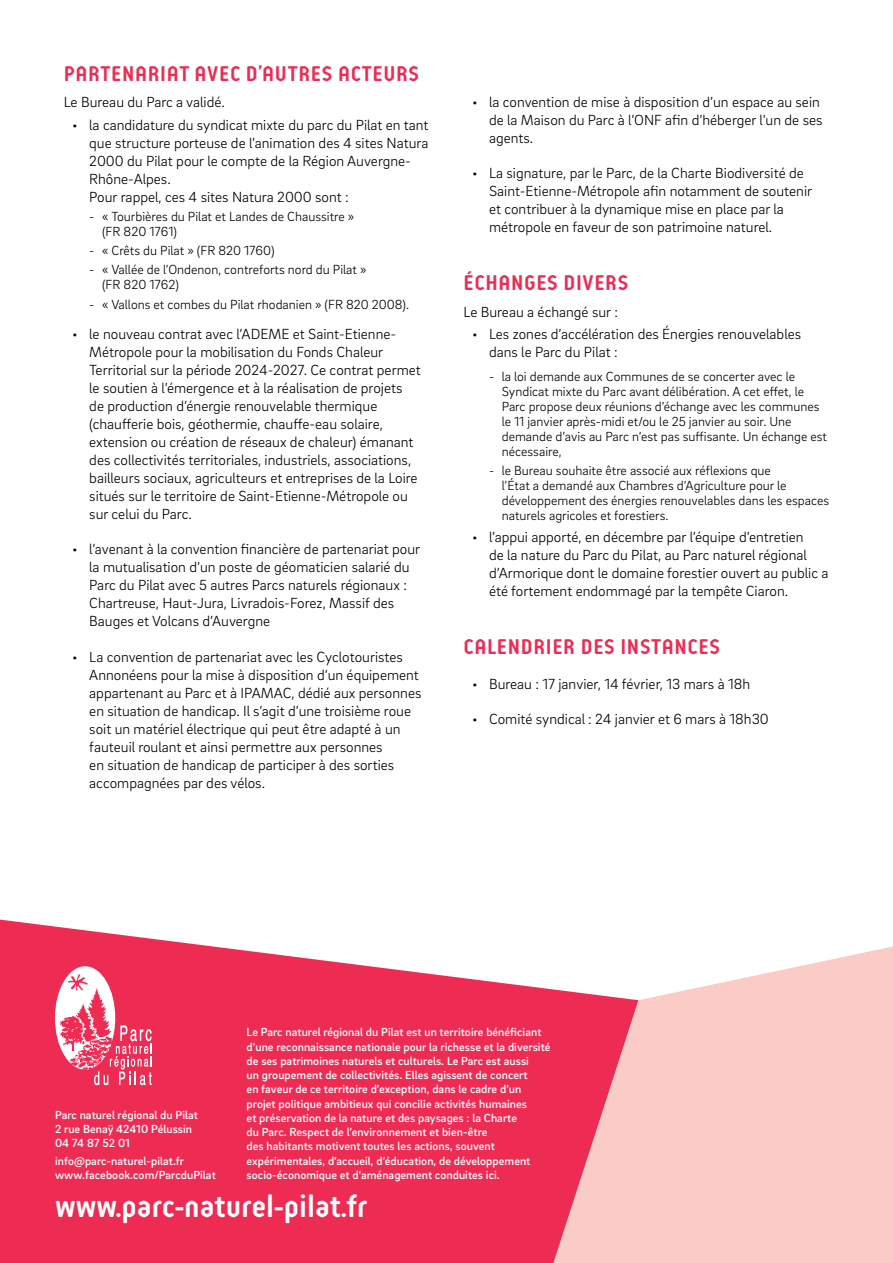
<style>
.page{position:relative;width:893px;height:1263px;background:#fff}
.page>*{position:absolute;margin:0;border:0;box-sizing:border-box;transform-origin:0 0}
.t1{font:700 32.1px "Reso";color:#fff}
.ARTICLE_-_N1_-_titre{font:700 22.5px "Reso";letter-spacing:.03em;color:#ee2b53}
.ARTICLE_-_courant{font:300 15px/18px "Brix Sans";color:#000}
.t2{font:300 13.5px/15px "Brix Sans";color:#000}
.t3{font:500 12px/14.2px "Brix Sans";letter-spacing:.005em;color:#fff}
</style>
<div class="page">
<svg style="left:0;top:919px;width:546px;height:344px;background:#ef4265"></svg>
<svg style="left:546px;top:946px;width:347px;height:317px;background:#f9bcbc"></svg>
<svg style="left:55px;top:966px;width:97px;height:119px"></svg>
<p class="ARTICLE_-_N1_-_titre" style="left:64px;top:62px;width:357px">PARTENARIAT AVEC D’AUTRES ACTEURS</p>
<p class="ARTICLE_-_courant" style="left:64px;top:93px;width:163px">Le Bureau du Parc a validé.</p>
<p class="ARTICLE_-_courant" style="left:89px;top:115px;width:341px;text-indent:-17px">• la candidature du syndicat mixte du parc du Pilat en tant que structure porteuse de l’animation des 4 sites Natura 2000 du Pilat pour le compte de la Région Auvergne-Rhône-Alpes.<br>Pour rappel, ces 4 sites Natura 2000 sont :</p>
<p class="t2" style="left:102px;top:208px;width:254px;text-indent:-13px">- « Tourbières du Pilat et Landes de Chaussitre » (FR 820 1761)</p>
<p class="t2" style="left:89px;top:243px;width:187px">- « Crêts du Pilat » (FR 820 1760)</p>
<p class="t2" style="left:102px;top:262px;width:266px;text-indent:-13px">- « Vallée de l’Ondenon, contreforts nord du Pilat » (FR 820 1762)</p>
<p class="t2" style="left:89px;top:296px;width:321px">- « Vallons et combes du Pilat rhodanien » (FR 820 2008).</p>
<p class="ARTICLE_-_courant" style="left:89px;top:325px;width:333px;text-indent:-17px">• le nouveau contrat avec l’ADEME et Saint-Etienne-Métropole pour la mobilisation du Fonds Chaleur Territorial sur la période 2024-2027. Ce contrat permet le soutien à l’émergence et à la réalisation de projets de production d’énergie renouvelable thermique (chaufferie bois, géothermie, chauffe-eau solaire, extension ou création de réseaux de chaleur) émanant des collectivités territoriales, industriels, associations, bailleurs sociaux, agriculteurs et entreprises de la Loire situés sur le territoire de Saint-Etienne-Métropole ou sur celui du Parc.</p>
<p class="ARTICLE_-_courant" style="left:89px;top:540px;width:332px;text-indent:-17px">• l’avenant à la convention financière de partenariat pour la mutualisation d’un poste de géomaticien salarié du Parc du Pilat avec 5 autres Parcs naturels régionaux :<br>Chartreuse, Haut-Jura, Livradois-Forez, Massif des Bauges et Volcans d’Auvergne</p>
<p class="ARTICLE_-_courant" style="left:89px;top:647px;width:334px;text-indent:-17px">• La convention de partenariat avec les Cyclotouristes Annonéens pour la mise à disposition d’un équipement appartenant au Parc et à IPAMAC, dédié aux personnes en situation de handicap. Il s’agit d’une troisième roue soit un matériel électrique qui peut être adapté à un fauteuil roulant et ainsi permettre aux personnes<br>en situation de handicap de participer à des sorties accompagnées par des vélos.</p>
<p class="ARTICLE_-_courant" style="left:489px;top:93px;width:335px;text-indent:-17px">• la convention de mise à disposition d’un espace au sein de la Maison du Parc à l’ONF afin d’héberger l’un de ses agents.</p>
<p class="ARTICLE_-_courant" style="left:489px;top:164px;width:325px;text-indent:-17px">• La signature, par le Parc, de la Charte Biodiversité de Saint-Etienne-Métropole afin notamment de soutenir et contribuer à la dynamique mise en place par la métropole en faveur de son patrimoine naturel.</p>
<p class="ARTICLE_-_N1_-_titre" style="left:463px;top:271px;width:166px">ÉCHANGES DIVERS</p>
<p class="ARTICLE_-_courant" style="left:463px;top:302px;width:156px">Le Bureau a échangé sur :</p>
<p class="ARTICLE_-_courant" style="left:489px;top:325px;width:314px;text-indent:-17px">• Les zones d’accélération des Énergies renouvelables dans le Parc du Pilat :</p>
<p class="t2" style="left:502px;top:368px;width:327px;text-indent:-13px">- la loi demande aux Communes de se concerter avec le Syndicat mixte du Parc avant délibération. A cet effet, le Parc propose deux réunions d’échange avec les communes le 11 janvier après-midi et/ou le 25 janvier au soir. Une demande d’avis au Parc n’est pas suffisante. Un échange est nécessaire,</p>
<p class="t2" style="left:502px;top:462px;width:329px;text-indent:-13px">- le Bureau souhaite être associé aux réflexions que<br>l’État a demandé aux Chambres d’Agriculture pour le développement des énergies renouvelables dans les espaces naturels agricoles et forestiers.</p>
<p class="ARTICLE_-_courant" style="left:489px;top:528px;width:341px;text-indent:-17px">• l’appui apporté, en décembre par l’équipe d’entretien<br>de la nature du Parc du Pilat, au Parc naturel régional d’Armorique dont le domaine forestier ouvert au public a été fortement endommagé par la tempête Ciaron.</p>
<p class="ARTICLE_-_N1_-_titre" style="left:463px;top:635px;width:258px">CALENDRIER DES INSTANCES</p>
<p class="ARTICLE_-_courant" style="left:472px;top:675px;width:280px">• Bureau : 17 janvier, 14 février, 13 mars à 18h</p>
<p class="ARTICLE_-_courant" style="left:472px;top:710px;width:298px">• Comité syndical : 24 janvier et 6 mars à 18h30</p>
<p class="t3" style="left:247px;top:1024px;width:305px">Le Parc naturel régional du Pilat est un territoire bénéficiant d’une reconnaissance nationale pour la richesse et la diversité de ses patrimoines naturels et culturels. Le Parc est aussi<br>un groupement de collectivités. Elles agissent de concert<br>en faveur de ce territoire d’exception, dans le cadre d’un projet politique ambitieux qui concilie activités humaines<br>et préservation de la nature et des paysages : la Charte<br>du Parc. Respect de l’environnement et bien-être<br>des habitants motivent toutes les actions, souvent expérimentales, d’accueil, d’éducation, de développement socio-économique et d’aménagement conduites ici.</p>
<h1 class="t1" style="left:55px;top:1190px;width:314px">www.parc-naturel-pilat.fr</h1>
<p class="t3" style="left:55px;top:1107px;width:144px">Parc naturel régional du Pilat<br>2 rue Benaÿ 42410 Pélussin<br>04 74 87 52 01</p>
<p class="t3" style="left:55px;top:1153px;width:162px">info@parc-naturel-pilat.fr www.facebook.com/ParcduPilat</p>
</div>
